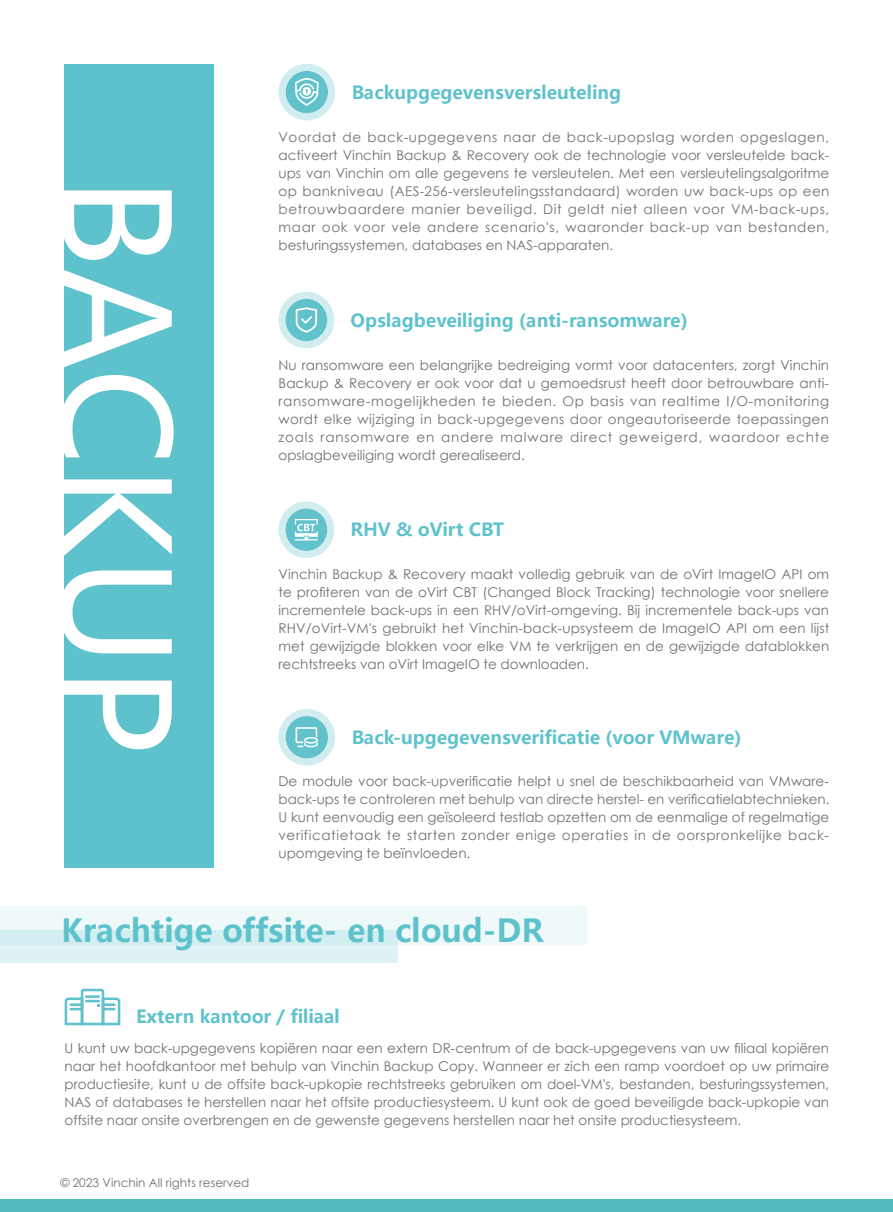
<style>
.page{position:relative;width:893px;height:1212px;background:#fff}
.page>*{position:absolute;margin:0;border:0;box-sizing:border-box;transform-origin:0 0}
.t1{font:145.5px "Microsoft Ya Hei UI";color:#fff}
.t2{font:700 31.5px "Microsoft Ya Hei UI";color:#5ec2cc}
.t3{font:700 18px "Microsoft Ya Hei UI";color:#5ec2cc}
.t4{font:13.5px/18px "Century Gothic";letter-spacing:.005em;color:#727171}
.t5{font:13.5px "Century Gothic";letter-spacing:.045em;color:#727171}
.t6{font:13.5px/18px "Century Gothic";letter-spacing:.025em;color:#727171;text-align:right}
.t7{font:13.5px/18px "Century Gothic";letter-spacing:.03em;color:#727171;text-align:right}
.t8{font:13.5px "Century Gothic";letter-spacing:.05em;color:#727171}
.t9{font:13.5px "Century Gothic";letter-spacing:.065em;color:#727171}
.t10{font:12px "Century Gothic";color:#727171}
</style>
<div class="page">
<div style="left:0;top:1200px;width:893px;height:12px;background:#55bac0"></div>
<div style="left:65px;top:64px;width:149px;height:804px;background:#5ec2cc"></div>
<svg style="left:279px;top:64px;width:56px;height:56px"></svg>
<svg style="left:279px;top:292px;width:55px;height:56px"></svg>
<svg style="left:279px;top:501px;width:55px;height:57px"></svg>
<svg style="left:279px;top:709px;width:56px;height:56px"></svg>
<svg style="left:64px;top:988px;width:57px;height:38px"></svg>
<div style="left:0;top:906px;width:587px;height:38px;background:#eff9fa"></div>
<div style="left:0;top:930px;width:397px;height:32px;background:linear-gradient(to right,#d9f1f3,#d9f1f3)"></div>
<h1 class="t1" style="left:212px;top:176px;width:581px;rotate:90deg">BACKUP</h1>
<h3 class="t3" style="left:352px;top:80px;width:271px">Backupgegevensversleuteling</h3>
<p class="t5" style="left:279px;top:128px;width:59px">Voordat</p>
<p class="t4" style="left:279px;top:164px;width:552px">ups van Vinchin om alle gegevens te versleutelen. Met een versleutelingsalgoritme</p>
<p class="t4" style="left:343px;top:128px;width:20px">de</p>
<p class="t5" style="left:367px;top:128px;width:131px">back-upgegevens</p>
<p class="t4" style="left:542px;top:128px;width:20px">de</p>
<p class="t5" style="left:567px;top:128px;width:109px">back-upopslag</p>
<p class="t4" style="left:681px;top:128px;width:55px">worden</p>
<p class="t5" style="left:740px;top:128px;width:90px">opgeslagen,</p>
<p class="t4" style="left:503px;top:128px;width:34px">naar</p>
<p class="t4" style="left:279px;top:146px;width:552px">activeert Vinchin Backup &amp; Recovery ook de technologie voor versleutelde back-</p>
<p class="t6" style="left:279px;top:182px;width:552px">op bankniveau (AES-256-versleutelingsstandaard) worden uw back-ups op een<br>VM-back-ups,</p>
<p class="t4" style="left:411px;top:200px;width:50px">manier</p>
<p class="t8" style="left:466px;top:200px;width:72px">beveiligd.</p>
<p class="t4" style="left:543px;top:200px;width:20px">Dit</p>
<p class="t4" style="left:611px;top:200px;width:28px">niet</p>
<p class="t8" style="left:279px;top:200px;width:128px">betrouwbaardere</p>
<p class="t4" style="left:568px;top:200px;width:38px">geldt</p>
<p class="t4" style="left:644px;top:200px;width:45px">alleen</p>
<p class="t4" style="left:693px;top:200px;width:33px">voor</p>
<p class="t8" style="left:485px;top:218px;width:75px">scenario ,s'</p>
<p class="t4" style="left:322px;top:218px;width:27px">ook</p>
<p class="t4" style="left:391px;top:218px;width:31px">vele</p>
<p class="t4" style="left:427px;top:218px;width:53px">andere</p>
<p class="t8" style="left:565px;top:218px;width:80px">waaronder</p>
<p class="t4" style="left:650px;top:218px;width:61px">back-up</p>
<p class="t4" style="left:279px;top:218px;width:336px">maar<br>besturingssystemen, databases en NAS-apparaten.</p>
<p class="t4" style="left:354px;top:218px;width:33px">voor</p>
<p class="t4" style="left:716px;top:218px;width:28px">van</p>
<p class="t8" style="left:748px;top:218px;width:83px">bestanden,</p>
<h3 class="t3" style="left:351px;top:307px;width:339px">Opslagbeveiliging (anti-ransomware(</h3>
<p class="t4" style="left:279px;top:356px;width:552px">Nu ransomware een belangrijke bedreiging vormt voor datacenters, zorgt Vinchin</p>
<p class="t5" style="left:726px;top:391px;width:104px">O/ I -monitoring</p>
<p class="t4" style="left:279px;top:374px;width:552px">Backup &amp; Recovery er ook voor dat u gemoedsrust heeft door betrouwbare anti-</p>
<p class="t7" style="left:279px;top:410px;width:552px">wordt elke wijziging in back-upgegevens door ongeautoriseerde toepassingen echte</p>
<p class="t5" style="left:279px;top:391px;width:199px">ransomware-mogelijkheden</p>
<p class="t4" style="left:502px;top:392px;width:56px">bieden.</p>
<p class="t4" style="left:590px;top:392px;width:35px">basis</p>
<p class="t5" style="left:662px;top:391px;width:59px">realtime</p>
<p class="t4" style="left:562px;top:392px;width:23px">Op</p>
<p class="t4" style="left:482px;top:392px;width:15px">te</p>
<p class="t4" style="left:630px;top:392px;width:28px">van</p>
<p class="t4" style="left:570px;top:428px;width:44px">direct</p>
<p class="t9" style="left:619px;top:427px;width:85px">geweigerd,</p>
<p class="t4" style="left:279px;top:428px;width:248px">zoals<br>opslagbeveiliging wordt gerealiseerd.</p>
<p class="t4" style="left:441px;top:428px;width:54px">andere</p>
<p class="t9" style="left:500px;top:427px;width:65px">malware</p>
<p class="t9" style="left:709px;top:427px;width:72px">waardoor</p>
<p class="t9" style="left:320px;top:427px;width:91px">ransomware</p>
<p class="t4" style="left:416px;top:428px;width:19px">en</p>
<h3 class="t3" style="left:351px;top:517px;width:155px">RHV &amp; oVirt CBT</h3>
<p class="t4" style="left:279px;top:565px;width:552px;text-align:justify">Vinchin Backup &amp; Recovery maakt volledig gebruik van de oVirt ImageIO API om te profiteren van de oVirt CBT (Changed Block Tracking) technologie voor snellere incrementele back-ups in een RHV/oVirt-omgeving. Bij incrementele back-ups van RHV/oVirt-VM s' gebruikt het Vinchin-back-upsysteem de ImageIO API om een lijst met gewijzigde blokken voor elke VM te verkrijgen en de gewijzigde datablokken rechtstreeks van oVirt ImageIO te downloaden.</p>
<h3 class="t3" style="left:352px;top:725px;width:391px">Back-upgegevensverificatie (voor VMware(</h3>
<p class="t4" style="left:279px;top:772px;width:552px">De module voor back-upverificatie helpt u snel de beschikbaarheid van VMware-</p>
<p class="t4" style="left:279px;top:808px;width:552px">U kunt eenvoudig een geïsoleerd testlab opzetten om de eenmalige of regelmatige</p>
<p class="t4" style="left:279px;top:844px;width:193px">upomgeving te beïnvloeden.</p>
<p class="t4" style="left:279px;top:790px;width:552px">back-ups te controleren met behulp van directe herstel- en verificatielabtechnieken.</p>
<p class="t5" style="left:279px;top:826px;width:104px">verificatietaak</p>
<p class="t4" style="left:516px;top:826px;width:42px">enige</p>
<p class="t5" style="left:562px;top:826px;width:68px">operaties</p>
<p class="t4" style="left:634px;top:826px;width:13px">in</p>
<p class="t5" style="left:677px;top:826px;width:107px">oorspronkelijke</p>
<p class="t4" style="left:462px;top:826px;width:49px">zonder</p>
<p class="t4" style="left:652px;top:826px;width:20px">de</p>
<p class="t4" style="left:788px;top:826px;width:42px">back-</p>
<p class="t4" style="left:387px;top:826px;width:15px">te</p>
<p class="t5" style="left:407px;top:826px;width:50px">starten</p>
<h2 class="t2" style="left:61px;top:909px;width:484px">Krachtige offsite- en cloud-DR</h2>
<h3 class="t3" style="left:136px;top:1004px;width:205px">Extern kantoor / filiaal</h3>
<p class="t4" style="left:65px;top:1039px;width:766px;text-align:justify">U kunt uw back-upgegevens kopiëren naar een extern DR-centrum of de back-upgegevens van uw filiaal kopiëren naar het hoofdkantoor met behulp van Vinchin Backup Copy. Wanneer er zich een ramp voordoet op uw primaire productiesite, kunt u de offsite back-upkopie rechtstreeks gebruiken om doel-VM ,s' bestanden, besturingssystemen, NAS of databases te herstellen naar het offsite productiesysteem U. kunt ook de goed beveiligde back-upkopie van offsite naar onsite overbrengen en de gewenste gegevens herstellen naar het onsite productiesysteem.</p>
<p class="t10" style="left:60px;top:1174px;width:191px">© 2023 Vinchin All rights reserved</p>
</div>
